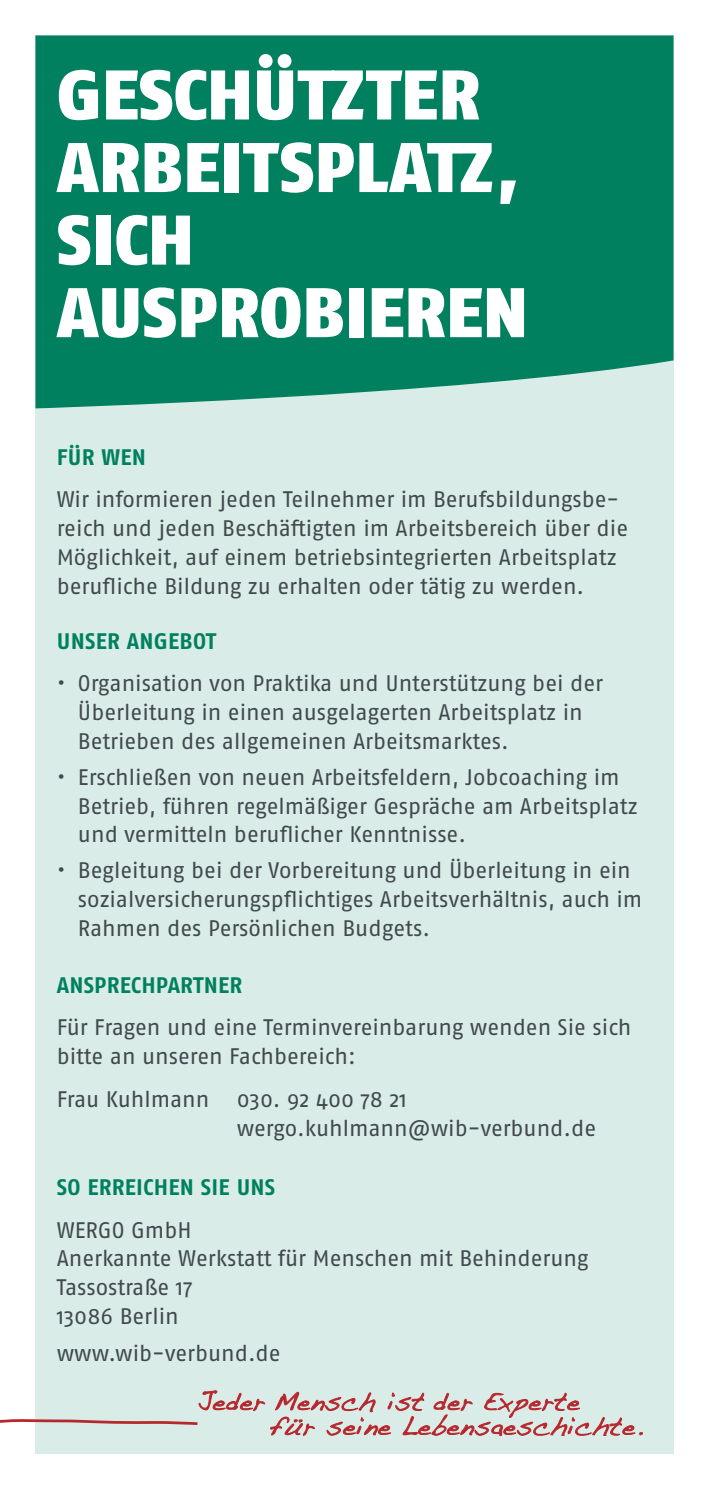
<style>
.page{position:relative;width:709px;height:1489px;background:#fff}
.page>*{position:absolute;margin:0;border:0;box-sizing:border-box;transform-origin:0 0}
.t1{font:900 70px/72.5px "Fago OT";color:#fff}
.t2{font:22.5px/28.8px "Fago OT";letter-spacing:-.005em;color:#41494e}
.t3{font:700 22.5px "Fago OT";letter-spacing:.01em;color:#00805f}
</style>
<div class="page">
<div style="left:35px;top:35px;width:638px;height:1417px;background:#d9ece7"></div>
<div style="left:35px;top:35px;width:638px;height:373px;background:#00805f"></div>
<svg style="left:0;top:1390px;width:642px;height:45px"></svg>
<h1 class="t1" style="left:57px;top:59px;width:473px">GESCHÜTZTER<br>ARBEITSPLATZ,<br>SICH<br>AUSPROBIEREN</h1>
<p class="t3" style="left:57px;top:443px;width:91px">FÜR WEN</p>
<p class="t2" style="left:57px;top:485px;width:573px">Wir informieren jeden Teilnehmer im Berufsbildungsbe&shy;reich und jeden Beschäftigten im Arbeitsbereich über die Möglichkeit, auf einem betriebsintegrierten Arbeitsplatz berufliche Bildung zu erhalten oder tätig zu werden.</p>
<p class="t3" style="left:57px;top:627px;width:161px">UNSER ANGEBOT</p>
<p class="t2" style="left:78px;top:669px;width:527px;text-indent:-21px">• Organisation von Praktika und Unterstützung bei der<br>Überleitung in einen ausgelagerten Arbeitsplatz in<br>Betrieben des allgemeinen Arbeitsmarktes.</p>
<p class="t2" style="left:78px;top:762px;width:561px;text-indent:-21px">• Erschließen von neuen Arbeitsfeldern, Jobcoaching im<br>Betrieb, führen regelmäßiger Gespräche am Arbeitsplatz und vermitteln beruflicher Kenntnisse.</p>
<p class="t2" style="left:78px;top:856px;width:566px;text-indent:-21px">• Begleitung bei der Vorbereitung und Überleitung in ein sozialversicherungspflichtiges Arbeitsverhältnis, auch im<br>Rahmen des Persönlichen Budgets.</p>
<p class="t3" style="left:57px;top:971px;width:187px">ANSPRECHPARTNER</p>
<p class="t2" style="left:57px;top:1013px;width:576px">Für Fragen und eine Terminvereinbarung wenden Sie sich bitte an unseren Fachbereich:</p>
<p class="t2" style="left:237px;top:1084px;width:361px;text-indent:-180px">Frau Kuhlmann 030. 92 400 78 21 wergo.kuhlmann@wib-verbund.de</p>
<p class="t3" style="left:57px;top:1173px;width:220px">SO ERREICHEN SIE UNS</p>
<p class="t2" style="left:57px;top:1215px;width:533px">WERGO GmbH<br>Anerkannte Werkstatt für Menschen mit Behinderung<br>Tassostraße 17<br>13086 Berlin</p>
<p class="t2" style="left:57px;top:1338px;width:225px">www.wib-verbund.de</p>
</div>
